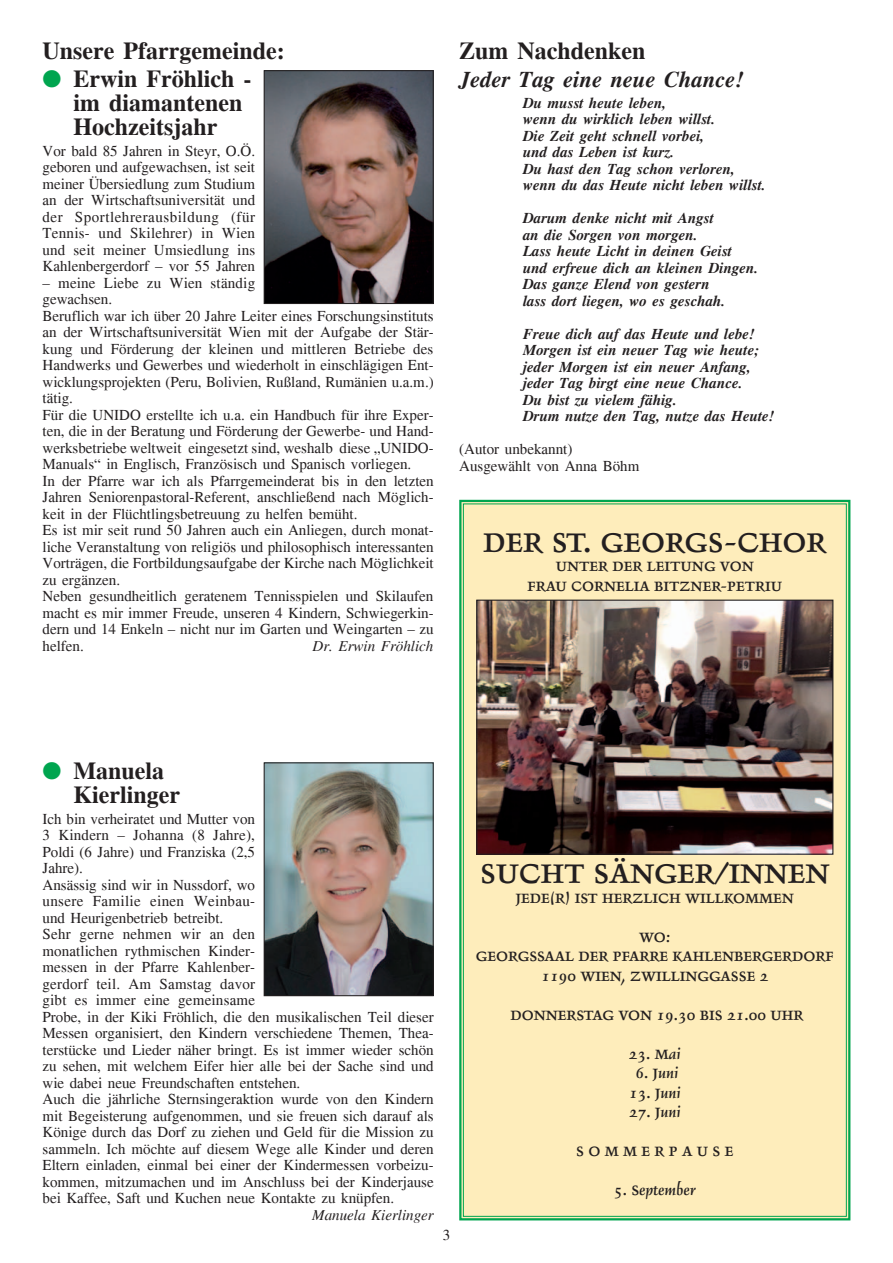
<style>
.page{position:relative;width:893px;height:1263px;background:#fff}
.page>*{position:absolute;margin:0;border:0;box-sizing:border-box;transform-origin:0 0}
.t1{font:36px "Delphin II";color:#231f20}
.t2{font:700 24px/24px "Times";color:#231f20}
.t3{font:italic 700 22.5px "Times";color:#231f20}
.t4{font:18px/19.5px "Delphin II";color:#231f20;text-align:center}
.t5{font:15px/16.5px "Times";color:#231f20}
.t6{font:italic 700 15px/16.5px "Times";color:#231f20}
.t7{font:italic 15px "Times";color:#231f20}
.s1{color:#00a54f}
</style>
<div class="page">
<img style="left:266px;top:72px;width:166px;height:230px">
<div style="left:264px;top:70px;width:170px;height:234px;border:1px solid #231f20"></div>
<div style="left:459px;top:499px;width:392px;height:722px;background:#feedbb"></div>
<img style="left:266px;top:764px;width:166px;height:230px">
<div style="left:264px;top:762px;width:170px;height:234px;border:1px solid #231f20"></div>
<img style="left:478px;top:602px;width:353px;height:251px">
<div style="left:476px;top:600px;width:357px;height:255px;border:1px solid #231f20"></div>
<h2 class="t2" style="left:43px;top:38px;width:244px">Unsere Pfarrgemeinde:</h2>
<h2 class="t2" style="left:74px;top:66px;width:179px;text-indent:-31px"><span class="s1">●</span> Erwin Fröhlich - im diamantenen<br>Hochzeitsjahr</h2>
<p class="t5" style="left:43px;top:142px;width:214px;text-align:justify">Vor bald 85 Jahren in Steyr, O.Ö. geboren und aufgewachsen, ist seit meiner Übersiedlung zum Studium an der Wirtschaftsuniversität und der Sportlehrerausbildung (für Tennis- und Skilehrer) in Wien und seit meiner Umsiedlung ins Kahlenbergerdorf – vor 55 Jahren</p>
<p class="t5" style="left:43px;top:274px;width:393px">– meine Liebe zu Wien ständig<br>gewachsen.<br>Beruflich war ich über 20 Jahre Leiter eines Forschungsinstituts an der Wirtschaftsuniversität Wien mit der Aufgabe der Stär&shy;kung und Förderung der kleinen und mittleren Betriebe des Handwerks und Gewerbes und wiederholt in einschlägigen Ent&shy;wicklungsprojekten (Peru, Bolivien, Rußland, Rumänien u.a.m.) tätig.<br>Für die UNIDO erstellte ich u.a. ein Handbuch für ihre Exper&shy;ten, die in der Beratung und Förderung der Gewerbe- und Hand&shy;werksbetriebe weltweit eingesetzt sind, weshalb diese „UNIDO-Manuals“ in Englisch, Französisch und Spanisch vorliegen.<br>In der Pfarre war ich als Pfarrgemeinderat bis in den letzten Jahren Seniorenpastoral-Referent, anschließend nach Möglich&shy;keit in der Flüchtlingsbetreuung zu helfen bemüht.<br>Es ist mir seit rund 50 Jahren auch ein Anliegen, durch monat&shy;liche Veranstaltung von religiös und philosophisch interessanten Vorträgen, die Fortbildungsaufgabe der Kirche nach Möglichkeit zu ergänzen.<br>Neben gesundheitlich geratenem Tennisspielen und Skilaufen macht es mir immer Freude, unseren 4 Kindern, Schwiegerkin&shy;dern und 14 Enkeln – nicht nur im Garten und Weingarten – zu helfen.</p>
<p class="t7" style="left:313px;top:637px;width:122px">Dr. Erwin Fröhlich</p>
<h2 class="t2" style="left:459px;top:38px;width:188px">Zum Nachdenken</h2>
<h3 class="t3" style="left:459px;top:66px;width:286px">Jeder Tag eine neue Chance!</h3>
<p class="t6" style="left:523px;top:94px;width:244px">Du musst heute leben,<br>wenn du wirklich leben willst.<br>Die Zeit geht schnell vorbei,<br>und das Leben ist kurz.<br>Du hast den Tag schon verloren, wenn du das Heute nicht leben willst.</p>
<p class="t6" style="left:523px;top:210px;width:237px">Darum denke nicht mit Angst<br>an die Sorgen von morgen.<br>Lass heute Licht in deinen Geist und erfreue dich an kleinen Dingen.<br>Das ganze Elend von gestern<br>lass dort liegen, wo es geschah.</p>
<p class="t6" style="left:523px;top:325px;width:253px">Freue dich auf das Heute und lebe!<br>Morgen ist ein neuer Tag wie heute; jeder Morgen ist ein neuer Anfang, jeder Tag birgt eine neue Chance.<br>Du bist zu vielem fähig.<br>Drum nutze den Tag, nutze das Heute!</p>
<p class="t5" style="left:459px;top:441px;width:182px">(Autor unbekannt)<br>Ausgewählt von Anna Böhm</p>
<h1 class="t1" style="left:483px;top:523px;width:345px">DER ST. GEORGS-CHOR</h1>
<p class="t4" style="left:528px;top:557px;width:256px">UNTER DER LEITUNG VON<br>FRAU CORNELIA BITZNER-PETRIU</p>
<h2 class="t2" style="left:74px;top:758px;width:108px;text-indent:-31px"><span class="s1">●</span> Manuela<br>Kierlinger</h2>
<p class="t5" style="left:43px;top:810px;width:393px">Ich bin verheiratet und Mutter von<br>3 Kindern – Johanna (8 Jahre),<br>Poldi (6 Jahre) und Franziska (2,5<br>Jahre).<br>Ansässig sind wir in Nussdorf, wo<br>unsere Familie einen Weinbau-<br>und Heurigenbetrieb betreibt.<br>Sehr gerne nehmen wir an den<br>monatlichen rythmischen Kinder-<br>messen in der Pfarre Kahlenber-<br>gerdorf teil. Am Samstag davor<br>gibt es immer eine gemeinsame<br>Probe, in der Kiki Fröhlich, die den musikalischen Teil dieser Messen organisiert, den Kindern verschiedene Themen, Thea&shy;terstücke und Lieder näher bringt. Es ist immer wieder schön zu sehen, mit welchem Eifer hier alle bei der Sache sind und wie dabei neue Freundschaften entstehen.<br>Auch die jährliche Sternsingeraktion wurde von den Kindern mit Begeisterung aufgenommen, und sie freuen sich darauf als Könige durch das Dorf zu ziehen und Geld für die Mission zu sammeln. Ich möchte auf diesem Wege alle Kinder und deren Eltern einladen, einmal bei einer der Kindermessen vorbeizu&shy;kommen, mitzumachen und im Anschluss bei der Kinderjause bei Kaffee, Saft und Kuchen neue Kontakte zu knüpfen.</p>
<p class="t7" style="left:312px;top:1206px;width:123px">Manuela Kierlinger</p>
<p class="t5" style="left:443px;top:1226px;width:9px">3</p>
<h1 class="t1" style="left:480px;top:855px;width:351px">SUCHT SÄNGER/INNEN</h1>
<p class="t4" style="left:516px;top:878px;width:280px;line-height:39px">JEDE(R) IST HERZLICH WILLKOMMEN<br>WO:</p>
<p class="t4" style="left:476px;top:947px;width:360px">GEORGSSAAL DER PFARRE KAHLENBERGERDORF<br>1190 WIEN, ZWILLINGGASSE 2</p>
<p class="t4" style="left:510px;top:1005px;width:295px">DONNERSTAG VON 19.30 BIS 21.00 UHR</p>
<p class="t4" style="left:629px;top:1044px;width:54px">23. Mai</p>
<p class="t4" style="left:635px;top:1064px;width:44px">6. Juni</p>
<p class="t4" style="left:629px;top:1083px;width:53px">13. Juni</p>
<p class="t4" style="left:576px;top:1093px;width:159px;line-height:39px">27. Juni<br>S O M M E R P A U S E</p>
<p class="t4" style="left:614px;top:1181px;width:83px">5. September</p>
</div>
